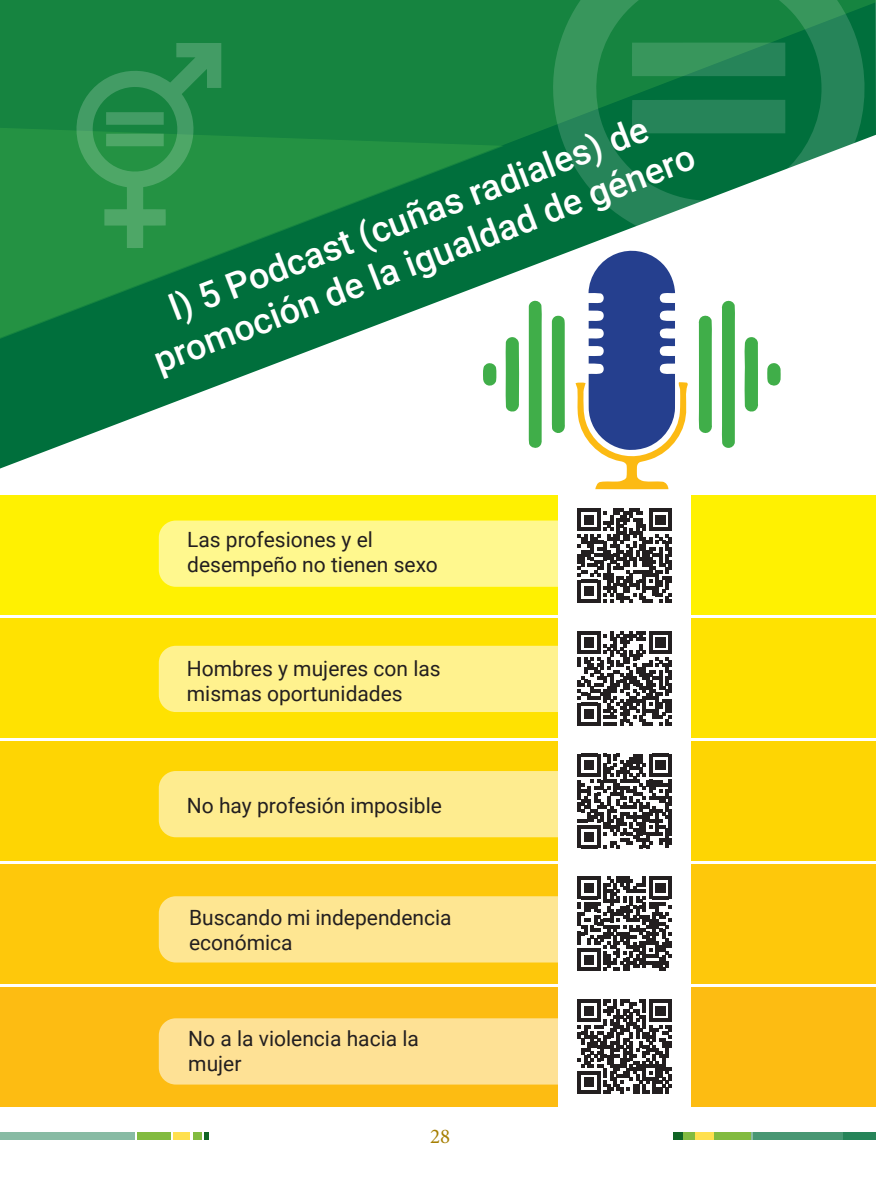
<style>
.page{position:relative;width:876px;height:1188px;background:#fff}
.page>*{position:absolute;margin:0;border:0;box-sizing:border-box;transform-origin:0 0}
.t1{font:500 36px/43.2px "Roboto";color:#fff;text-align:center}
.t2{font:21px/25.2px "Roboto";color:#231f20}
.t3{font:21px "Minion Pro";color:#a67f03}
</style>
<div class="page">
<svg style="left:747px;top:1132px;width:128px;height:8px"></svg>
<svg style="left:711px;top:1132px;width:33px;height:8px"></svg>
<svg style="left:691px;top:1132px;width:17px;height:8px"></svg>
<div style="left:680px;top:1132px;width:8px;height:8px;background:#82bb40"></div>
<svg style="left:753px;top:1133px;width:122px;height:7px"></svg>
<div style="left:716px;top:1133px;width:34px;height:7px;background:#82bb40"></div>
<div style="left:697px;top:1133px;width:16px;height:7px;background:#ffe04e"></div>
<div style="left:685px;top:1133px;width:9px;height:7px;background:#82bb40"></div>
<svg style="left:673px;top:1132px;width:10px;height:8px"></svg>
<div style="left:0;top:1133px;width:134px;height:7px;background:#88bba4"></div>
<div style="left:137px;top:1133px;width:33px;height:7px;background:#82bb40"></div>
<div style="left:173px;top:1133px;width:17px;height:7px;background:#ffe04e"></div>
<div style="left:193px;top:1133px;width:8px;height:7px;background:#82bb40"></div>
<svg style="left:204px;top:1133px;width:4px;height:7px"></svg>
<svg style="left:0;top:0;width:551px;height:379px;background:#21894a"></svg>
<svg style="left:0;top:104px;width:504px;height:365px"></svg>
<svg style="left:75px;top:43px;width:146px;height:205px;background:#2a924c"></svg>
<div style="left:106px;top:112px;width:58px;height:13px;background:#439c65"></div>
<div style="left:106px;top:134px;width:58px;height:12px;background:#4ea767"></div>
<svg style="left:551px;top:0;width:324px;height:259px"></svg>
<div style="left:632px;top:43px;width:153px;height:33px;background:linear-gradient(to right,#3d9b5d,#258359)"></div>
<div style="left:632px;top:100px;width:153px;height:33px;background:#268459"></div>
<svg style="left:528px;top:300px;width:14px;height:148px;background:#54b65c"></svg>
<svg style="left:721px;top:300px;width:14px;height:148px;background:#54b65c"></svg>
<svg style="left:551px;top:315px;width:14px;height:118px;background:#54b65c"></svg>
<svg style="left:698px;top:315px;width:14px;height:118px;background:#54b65c"></svg>
<svg style="left:505px;top:336px;width:14px;height:76px"></svg>
<svg style="left:744px;top:337px;width:14px;height:75px"></svg>
<svg style="left:482px;top:362px;width:14px;height:25px"></svg>
<svg style="left:767px;top:363px;width:14px;height:23px"></svg>
<svg style="left:575px;top:248px;width:113px;height:241px"></svg>
<div style="left:0;top:618px;width:875px;height:120px;background:#ffe201"></div>
<div style="left:0;top:741px;width:875px;height:120px;background:#fed503"></div>
<div style="left:0;top:864px;width:875px;height:120px;background:#fec80b"></div>
<div style="left:0;top:987px;width:875px;height:120px;background:#fdbc12"></div>
<div style="left:0;top:495px;width:875px;height:120px;background:#fff101"></div>
<div style="left:159px;top:521px;width:437px;height:66px;background:#fff88e;border-radius:17px"></div>
<div style="left:159px;top:896px;width:437px;height:67px;background:#fee692;border-radius:17px"></div>
<div style="left:159px;top:771px;width:443px;height:66px;background:#feec8f;border-radius:17px"></div>
<div style="left:159px;top:646px;width:443px;height:66px;background:#fff28e;border-radius:17px"></div>
<div style="left:159px;top:1018px;width:426px;height:67px;background:#fee195;border-radius:17px"></div>
<div style="left:558px;top:495px;width:133px;height:121px;background:#fff"></div>
<svg style="left:577px;top:508px;width:95px;height:95px"></svg>
<div style="left:558px;top:618px;width:133px;height:120px;background:#fff"></div>
<svg style="left:577px;top:631px;width:95px;height:94px"></svg>
<div style="left:558px;top:741px;width:133px;height:120px;background:#fff"></div>
<svg style="left:577px;top:754px;width:95px;height:94px"></svg>
<div style="left:558px;top:864px;width:133px;height:120px;background:#fff"></div>
<svg style="left:577px;top:877px;width:95px;height:94px"></svg>
<div style="left:558px;top:986px;width:133px;height:121px;background:#fff"></div>
<svg style="left:577px;top:999px;width:95px;height:95px"></svg>
<p class="t1" style="left:131px;top:300px;width:577px;rotate:-21deg">l) 5 Podcast (cuñas radiales) de promoción de la igualdad de género</p>
<p class="t2" style="left:187px;top:526px;width:252px">Las profesiones y el desempeño no tienen sexo</p>
<p class="t2" style="left:187px;top:655px;width:255px">Hombres y mujeres con las mismas oportunidades</p>
<p class="t2" style="left:187px;top:793px;width:256px">No hay profesión imposible</p>
<p class="t2" style="left:189px;top:904px;width:264px">Buscando mi independencia económica</p>
<p class="t2" style="left:188px;top:1025px;width:232px">No a la violencia hacia la mujer</p>
<p class="t3" style="left:430px;top:1122px;width:22px">28</p>
</div>
